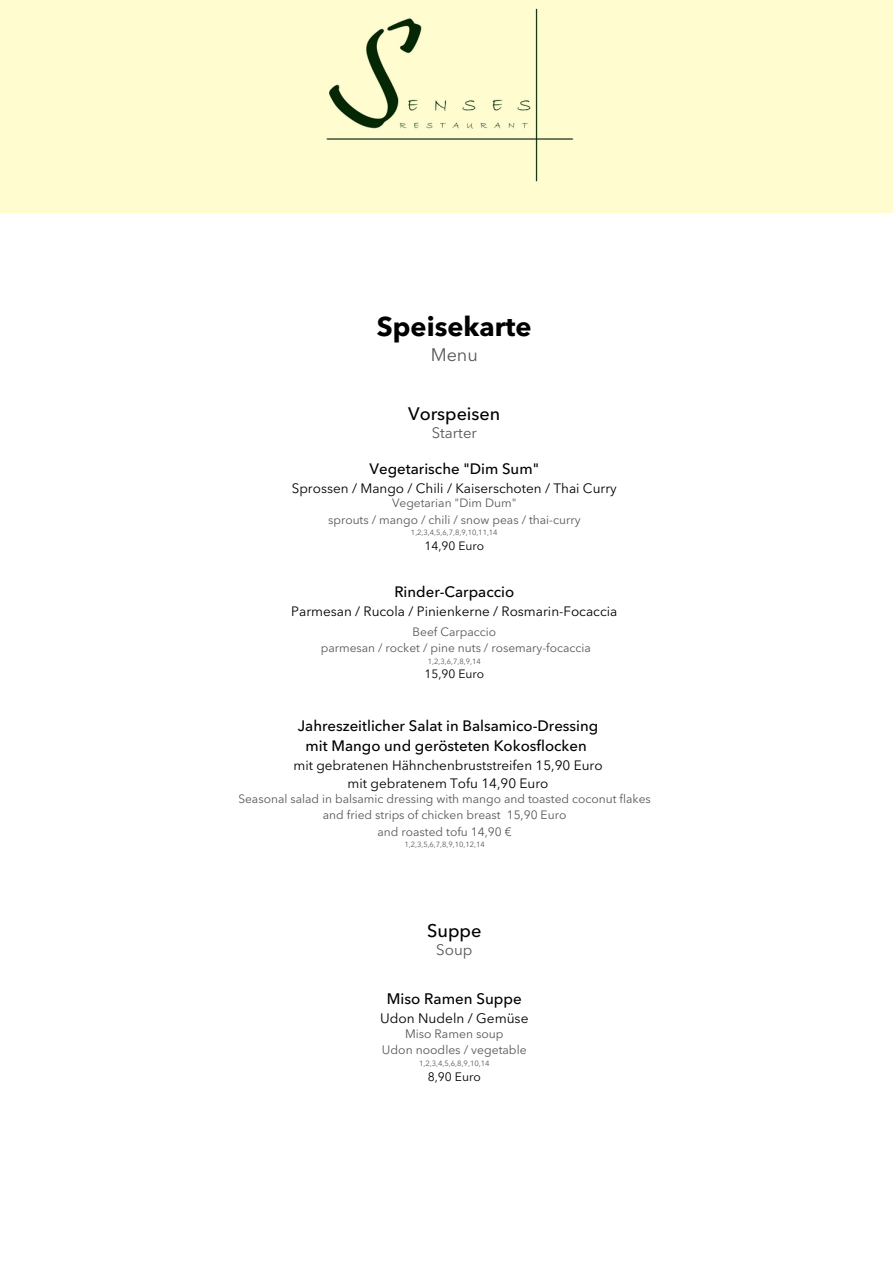
<style>
.page{position:relative;width:893px;height:1264px;background:#fff}
.page>*{position:absolute;margin:0;border:0;box-sizing:border-box;transform-origin:0 0}
.t1{font:700 27px "Avenir Next LT Pro";color:#000}
.t2{font:500 18.15px "Avenir Next LT Pro";color:#000}
.t3{font:500 18px "Avenir Next LT Pro";color:#000}
.t4{font:18px "Avenir Next LT Pro";color:#58585b}
.t5{font:500 15.15px "Avenir Next LT Pro";color:#000}
.t6{font:15.15px "Avenir Next LT Pro";color:#58585b}
.t7{font:500 15px/20.2px "Avenir Next LT Pro";color:#000;text-align:center}
.t8{font:15px "Avenir Next LT Pro";color:#58585b}
.t9{font:13.65px "Avenir Next LT Pro";color:#000}
.t10{font:13.5px/18px "Avenir Next LT Pro";color:#000;text-align:center}
.t11{font:12.15px/16.4px "Avenir Next LT Pro";color:#58585b;text-align:center}
.t12{font:12.15px "Avenir Next LT Pro";color:#000}
.t13{font:12px/16.2px "Avenir Next LT Pro";color:#58585b;text-align:center}
.t14{font:12px "Avenir Next LT Pro";color:#000}
.t15{font:7.5px "Avenir Next LT Pro";color:#58585b}
</style>
<div class="page">
<div style="left:0;top:0;width:892px;height:212px;background:#fffdd0"></div>
<img style="left:326px;top:8px;width:248px;height:174px">
<h1 class="t1" style="left:377px;top:316px;width:156px">Speisekarte</h1>
<h3 class="t4" style="left:430px;top:347px;width:49px">Menu</h3>
<h3 class="t3" style="left:408px;top:406px;width:94px">Vorspeisen</h3>
<p class="t8" style="left:431px;top:426px;width:47px">Starter</p>
<p class="t7" style="left:369px;top:460px;width:171px">Vegetarische "Dim Sum"</p>
<p class="t10" style="left:292px;top:480px;width:326px">Sprossen / Mango / Chili / Kaiserschoten / Thai Curry</p>
<p class="t13" style="left:328px;top:496px;width:254px">Vegetarian "Dim Dum"<br>sprouts / mango / chili / snow peas / thai-curry</p>
<p class="t15" style="left:411px;top:529px;width:88px">1,2,3,4,5,6,7,8,9,10,11,14</p>
<p class="t14" style="left:424px;top:540px;width:61px">14,90 Euro</p>
<p class="t7" style="left:394px;top:583px;width:121px">Rinder-Carpaccio</p>
<p class="t10" style="left:291px;top:603px;width:327px">Parmesan / Rucola / Pinienkerne / Rosmarin-Focaccia</p>
<p class="t13" style="left:321px;top:624px;width:271px">Beef Carpaccio<br>parmesan / rocket / pine nuts / rosemary-focaccia</p>
<p class="t15" style="left:428px;top:658px;width:54px">1,2,3,6,7,8,9,14</p>
<p class="t14" style="left:424px;top:669px;width:61px">15,90 Euro</p>
<p class="t7" style="left:298px;top:717px;width:302px">Jahreszeitlicher Salat in Balsamico-Dressing mit Mango und gerösteten Kokosflocken</p>
<p class="t10" style="left:293px;top:758px;width:311px">mit gebratenen Hähnchenbruststreifen 15,90 Euro mit gebratenem Tofu 14,90 Euro</p>
<p class="t13" style="left:238px;top:792px;width:414px">Seasonal salad in balsamic dressing with mango and toasted coconut flakes and fried strips of chicken breast 15,90 Euro<br>and roasted tofu 14,90 €</p>
<p class="t15" style="left:404px;top:841px;width:82px">1,2,3,5,6,7,8,9,10,12,14</p>
<h2 class="t2" style="left:427px;top:922px;width:56px">Suppe</h2>
<p class="t6" style="left:436px;top:943px;width:38px">Soup</p>
<p class="t5" style="left:387px;top:992px;width:136px">Miso Ramen Suppe</p>
<p class="t9" style="left:380px;top:1012px;width:150px">Udon Nudeln / Gemüse</p>
<p class="t11" style="left:382px;top:1026px;width:146px">Miso Ramen soup<br>Udon noodles / vegetable</p>
<p class="t15" style="left:419px;top:1060px;width:72px">1,2,3,4,5,6,8,9,10,14</p>
<p class="t12" style="left:427px;top:1071px;width:55px">8,90 Euro</p>
</div>
